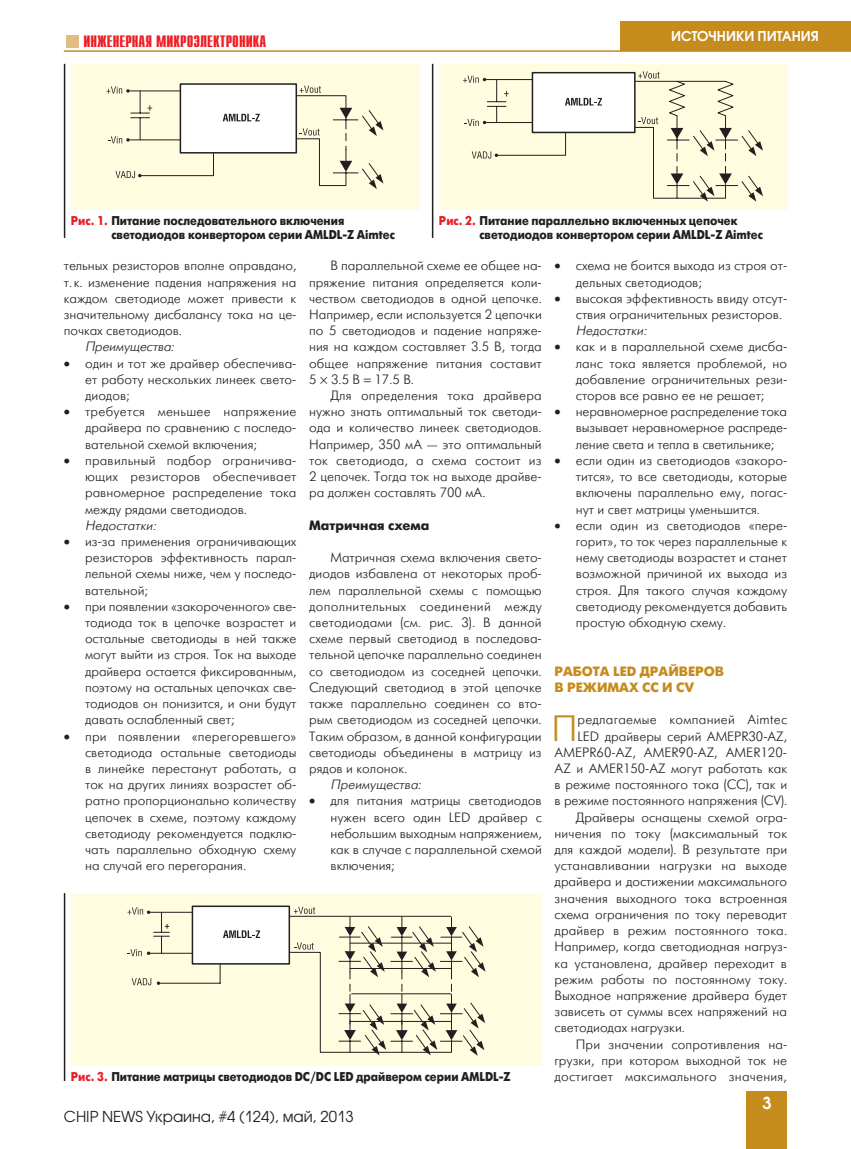
<style>
.page{position:relative;width:851px;height:1149px;background:#fff}
.page>*{position:absolute;margin:0;border:0;box-sizing:border-box;transform-origin:0 0}
.t1{font:36.6px "Futuris Light C";color:#c58b1d}
.t2{font:700 16.5px "Compact C";color:#ee1d23}
.t3{font:600 16.5px "Avant Garde Gothic C";color:#fff}
.t4{font:15px "Avant Garde Gothic C";color:#231f20}
.t5{font:13.5px/16.2px "Futuris Light C";color:#231f20;text-align:justify}
.t6{font:italic 13.5px "Futuris Light C";color:#231f20}
.t7{font:700 13.5px/16.2px "Futuris C";color:#c58b1d}
.t8{font:13.5px "Futuris Light C";letter-spacing:.02em;color:#231f20}
.t9{font:600 13.5px "Avant Garde Gothic C";color:#fff}
.t10{font:700 13.5px "Futuris C";color:#231f20}
.t11{font:700 12.75px/14.2px "Futuris C";color:#231f20;scale:.9 1}
.s1{color:#ee1d23}
</style>
<div class="page">
<div style="left:620px;top:21px;width:230px;height:30px;background:#c58b1d"></div>
<div style="left:746px;top:1091px;width:41px;height:57px;background:#c58b1d"></div>
<div style="left:66px;top:35px;width:12px;height:12px;background:#e2bd83"></div>
<hr style="left:64px;top:50px;width:786px;height:2px;background:#c58b1d">
<hr style="left:64px;top:64px;width:1px;height:174px;background:#231f20">
<div style="left:71px;top:64px;width:348px;height:145px;background:#fffce0"></div>
<div style="left:180px;top:83px;width:117px;height:70px;background:#fff;border:2px solid #231f20"></div>
<svg style="left:223px;top:114px;width:37px;height:7px"></svg>
<hr style="left:129px;top:90px;width:51px;height:1px;background:#231f20">
<hr style="left:129px;top:139px;width:51px;height:1px;background:#231f20">
<svg style="left:115px;top:153px;width:99px;height:25px"></svg>
<svg style="left:295px;top:86px;width:88px;height:103px"></svg>
<svg style="left:106px;top:86px;width:46px;height:57px"></svg>
<hr style="left:432px;top:64px;width:1px;height:174px;background:#231f20">
<div style="left:439px;top:64px;width:348px;height:145px;background:#fffce0"></div>
<svg style="left:463px;top:71px;width:300px;height:131px"></svg>
<hr style="left:64px;top:892px;width:1px;height:188px;background:#231f20">
<div style="left:71px;top:892px;width:470px;height:173px;background:#fffce0"></div>
<svg style="left:127px;top:906px;width:358px;height:149px"></svg>
<p class="t2" style="left:83px;top:33px;width:184px">ИНЖЕНЕРНАЯ МИКРОЭЛЕКТРОНИКА</p>
<p class="t9" style="left:671px;top:28px;width:149px">Источники питания</p>
<p class="t11" style="left:111px;top:213px;width:316px;text-indent:-40px"><span class="s1">Рис. 1.</span> Питание последовательного включения светодиодов конвертором серии AMLDL-Z Aimtec</p>
<p class="t11" style="left:479px;top:213px;width:316px;text-indent:-40px"><span class="s1">Рис. 2.</span> Питание параллельно включенных цепочек светодиодов конвертором серии AMLDL-Z Aimtec</p>
<p class="t5" style="left:64px;top:258px;width:234px">тельных резисторов вполне оправдано, т. к. изменение падения напряжения на каждом светодиоде может привести к значительному дисбалансу тока на це&shy;почках светодиодов.</p>
<p class="t6" style="left:85px;top:340px;width:93px">Преимущества:</p>
<p class="t5" style="left:85px;top:355px;width:213px;text-indent:-21px">• один и тот же драйвер обеспечива&shy;ет работу нескольких линеек свето&shy;диодов;</p>
<p class="t5" style="left:85px;top:404px;width:213px;text-indent:-21px">• требуется меньшее напряжение драйвера по сравнению с последо&shy;вательной схемой включения;</p>
<p class="t5" style="left:85px;top:452px;width:213px;text-indent:-21px">• правильный подбор ограничива&shy;ющих резисторов обеспечивает равномерное распределение тока между рядами светодиодов.</p>
<p class="t6" style="left:85px;top:518px;width:75px">Недостатки:</p>
<p class="t5" style="left:85px;top:533px;width:213px;text-indent:-21px">• из-за применения ограничивающих резисторов эффективность парал&shy;лельной схемы ниже, чем у последо&shy;вательной;</p>
<p class="t5" style="left:85px;top:598px;width:213px;text-indent:-21px">• при появлении «закороченного» све&shy;тодиода ток в цепочке возрастет и остальные светодиоды в ней также могут выйти из строя. Ток на выходе драйвера остается фиксированным, поэтому на остальных цепочках све&shy;тодиодов он понизится, и они будут давать ослабленный свет;</p>
<p class="t5" style="left:85px;top:728px;width:213px;text-indent:-21px">• при появлении «перегоревшего» светодиода остальные светодиоды в линейке перестанут работать, а ток на других линиях возрастет об&shy;ратно пропорционально количеству цепочек в схеме, поэтому каждому светодиоду рекомендуется подклю&shy;чать параллельно обходную схему на случай его перегорания.</p>
<p class="t5" style="left:309px;top:258px;width:234px;text-indent:21px">В параллельной схеме ее общее на&shy;пряжение питания определяется коли&shy;чеством светодиодов в одной цепочке.<br>Например, если используется 2 цепочки по 5 светодиодов и падение напряже&shy;ния на каждом составляет 3.5 В, тогда общее напряжение питания составит 5 3.5 В 17.5 В.</p>
<p class="t5" style="left:309px;top:387px;width:234px;text-indent:21px">Для определения тока драйвера нужно знать оптимальный ток светоди&shy;ода и количество линеек светодиодов.<br>Например, 350 мА — это оптимальный ток светодиода, а схема состоит из 2 цепочек. Тогда ток на выходе драйве&shy;ра должен составлять 700 мА.</p>
<p class="t10" style="left:309px;top:517px;width:122px">Матричная схема</p>
<p class="t5" style="left:309px;top:549px;width:234px;text-indent:21px">Матричная схема включения свето&shy;диодов избавлена от некоторых проб&shy;лем параллельной схемы с помощью дополнительных соединений между светодиодами (см. рис. 3). В данной схеме первый светодиод в последова&shy;тельной цепочке параллельно соединен со светодиодом из соседней цепочки.<br>Следующий светодиод в этой цепочке также параллельно соединен со вто&shy;рым светодиодом из соседней цепочки.<br>Таким образом, в данной конфигурации светодиоды объединены в матрицу из рядов и колонок.</p>
<p class="t6" style="left:330px;top:777px;width:95px">Преимущества:</p>
<p class="t5" style="left:330px;top:792px;width:213px;text-indent:-21px">• для питания матрицы светодиодов нужен всего один LED драйвер с небольшим выходным напряжением, как в случае с параллельной схемой включения;</p>
<p class="t11" style="left:71px;top:1069px;width:490px"><span class="s1">Рис. 3.</span> Питание матрицы светодиодов DC/DC LED драйвером серии AMLDL-Z</p>
<p class="t4" style="left:64px;top:1106px;width:291px">CHIP NEWS Украина, #4 (124), май, 2013</p>
<p class="t5" style="left:575px;top:258px;width:213px;text-indent:-21px">• схема не боится выхода из строя от&shy;дельных светодиодов;</p>
<p class="t5" style="left:575px;top:290px;width:213px;text-indent:-21px">• высокая эффективность ввиду отсут&shy;ствия ограничительных резисторов.</p>
<p class="t6" style="left:575px;top:323px;width:75px">Недостатки:</p>
<p class="t5" style="left:575px;top:339px;width:213px;text-indent:-21px">• как и в параллельной схеме дисба&shy;ланс тока является проблемой, но добавление ограничительных рези&shy;сторов все равно ее не решает;</p>
<p class="t5" style="left:575px;top:404px;width:213px;text-indent:-21px">• неравномерное распределение тока вызывает неравномерное распреде&shy;ление света и тепла в светильнике;</p>
<p class="t5" style="left:575px;top:452px;width:213px;text-indent:-21px">• если один из светодиодов «закоро&shy;тится», то все светодиоды, которые включены параллельно ему, погас&shy;нут и свет матрицы уменьшится.</p>
<p class="t5" style="left:575px;top:517px;width:213px;text-indent:-21px">• если один из светодиодов «пере&shy;горит», то ток через параллельные к нему светодиоды возрастет и станет возможной причиной их выхода из строя. Для такого случая каждому светодиоду рекомендуется добавить простую обходную схему.</p>
<p class="t7" style="left:554px;top:663px;width:171px">Работа LED драйверов в режимах CC и СV</p>
<h1 class="t1" style="left:551px;top:709px;width:28px">П</h1>
<p class="t8" style="left:577px;top:712px;width:211px">редлагаемые компанией Aimtec</p>
<p class="t5" style="left:577px;top:728px;width:211px">LED драйверы серий AMEPR30-AZ,</p>
<p class="t5" style="left:554px;top:744px;width:234px">AMEPR60-AZ, AMER90-AZ, AMER120-</p>
<p class="t5" style="left:554px;top:760px;width:234px">AZ и AMER150-AZ могут работать как</p>
<p class="t5" style="left:554px;top:776px;width:234px">в режиме постоянного тока (CC), так и</p>
<p class="t5" style="left:554px;top:792px;width:234px">в режиме постоянного напряжения (CV).</p>
<p class="t5" style="left:575px;top:809px;width:213px">Драйверы оснащены схемой огра-</p>
<p class="t5" style="left:554px;top:825px;width:234px">ничения по току (максимальный ток</p>
<p class="t5" style="left:554px;top:841px;width:234px">для каждой модели). В результате при</p>
<p class="t5" style="left:554px;top:857px;width:234px">устанавливании нагрузки на выходе</p>
<p class="t5" style="left:554px;top:873px;width:234px">драйвера и достижении максимального</p>
<p class="t5" style="left:554px;top:890px;width:234px">значения выходного тока встроенная</p>
<p class="t5" style="left:554px;top:906px;width:234px">схема ограничения по току переводит</p>
<p class="t5" style="left:554px;top:922px;width:234px">драйвер в режим постоянного тока.</p>
<p class="t5" style="left:554px;top:938px;width:234px">Например, когда светодиодная нагруз-</p>
<p class="t5" style="left:554px;top:954px;width:234px">ка установлена, драйвер переходит в</p>
<p class="t5" style="left:554px;top:971px;width:234px">режим работы по постоянному току.</p>
<p class="t5" style="left:554px;top:987px;width:234px">Выходное напряжение драйвера будет</p>
<p class="t5" style="left:554px;top:1003px;width:234px">зависеть от суммы всех напряжений на</p>
<p class="t5" style="left:554px;top:1019px;width:132px">светодиодах нагрузки.</p>
<p class="t5" style="left:575px;top:1035px;width:213px">При значении сопротивления на-</p>
<p class="t5" style="left:554px;top:1052px;width:234px">грузки, при котором выходной ток не</p>
<p class="t5" style="left:554px;top:1068px;width:234px">достигает максимального значения,</p>
<p class="t3" style="left:762px;top:1092px;width:11px">3</p>
</div>
